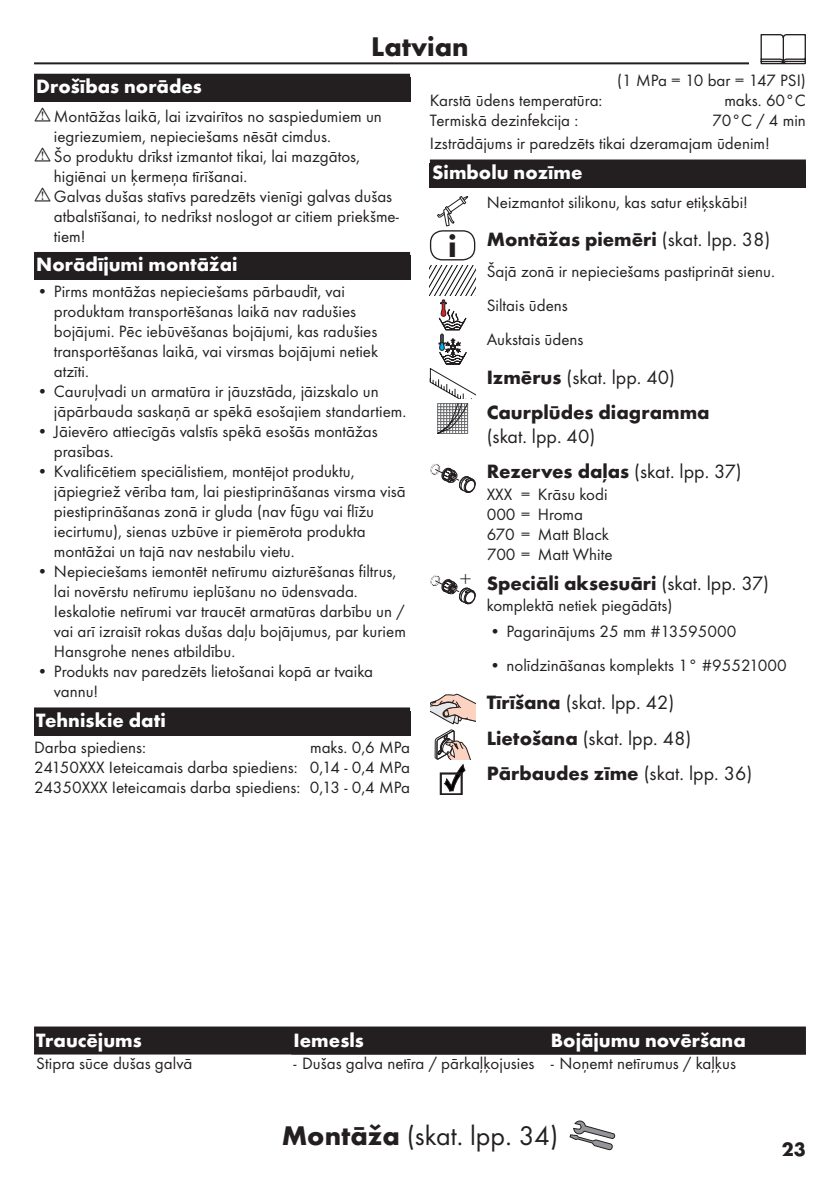
<style>
.page{position:relative;width:840px;height:1191px;background:#fff}
.page>*{position:absolute;margin:0;border:0;box-sizing:border-box;transform-origin:0 0}
.t1{font:700 32px "Futura TOT";color:#231f20}
.t2{font:28px "Futura TOT Boo";color:#231f20}
.t3{font:700 28px "Futura TOT";color:#231f20}
.t4{font:300 21.2px "Futura TOT";color:#231f20}
.t5{font:700 20px "Futura TOT";color:#231f20}
.t6{font:700 20px "Futura TOT";color:#fff}
.t7{font:20px/35.4px "Futura TOT Boo";color:#231f20}
.t8{font:17px/20px "Futura TOT Boo";color:#231f20}
.s1{font-family:"Futura TOT Boo";font-weight:400}
.s2{font-family:"Futura TOT";font-weight:700}
</style>
<div class="page">
<hr style="left:34px;top:62px;width:771px;height:2px;background:#231f20">
<div style="left:748px;top:34px;width:68px;height:34px;background:#fff"></div>
<svg style="left:760px;top:34px;width:45px;height:30px"></svg>
<svg style="left:569px;top:1120px;width:45px;height:30px"></svg>
<div style="left:34px;top:74px;width:376px;height:28px;background:#231f20"></div>
<div style="left:34px;top:252px;width:376px;height:28px;background:#231f20"></div>
<div style="left:34px;top:707px;width:376px;height:28px;background:#231f20"></div>
<div style="left:429px;top:163px;width:376px;height:25px;background:#231f20"></div>
<div style="left:429px;top:159px;width:376px;height:28px;background:#231f20"></div>
<svg style="left:437px;top:196px;width:31px;height:30px"></svg>
<div style="left:429px;top:230px;width:46px;height:30px;border:1px solid #231f20;border-radius:12px"></div>
<svg style="left:429px;top:265px;width:46px;height:169px"></svg>
<svg style="left:430px;top:463px;width:45px;height:30px"></svg>
<svg style="left:430px;top:574px;width:45px;height:30px"></svg>
<svg style="left:430px;top:694px;width:45px;height:101px"></svg>
<div style="left:34px;top:1026px;width:771px;height:26px;background:#231f20"></div>
<hr style="left:34px;top:1052px;width:771px;height:2px;background:#231f20">
<h2 class="t3" style="left:371px;top:29px;width:99px">Latvian</h2>
<p class="t6" style="left:36px;top:74px;width:167px">Drošības norādes</p>
<p class="t8" style="left:54px;top:106px;width:346px">Montāžas laikā, lai izvairītos no saspiedumiem un iegriezumiem, nepieciešams nēsāt cimdus.<br>Šo produktu drīkst izmantot tikai, lai mazgātos, higiēnai un ķermeņa tīrīšanai.<br>Galvas dušas statīvs paredzēts vienīgi galvas dušas atbalstīšanai, to nedrīkst noslogot ar citiem priekšme&shy;tiem!</p>
<p class="t6" style="left:36px;top:252px;width:202px">Norādījumi montāžai</p>
<p class="t8" style="left:54px;top:281px;width:326px;text-indent:-17px">• Pirms montāžas nepieciešams pārbaudīt, vai produktam transportēšanas laikā nav radušies bojājumi. Pēc iebūvēšanas bojājumi, kas radušies transportēšanas laikā, vai virsmas bojājumi netiek atzīti.</p>
<p class="t8" style="left:54px;top:381px;width:354px;text-indent:-17px">• Cauruļvadi un armatūra ir jāuzstāda, jāizskalo un jāpārbauda saskaņā ar spēkā esošajiem standartiem.</p>
<p class="t8" style="left:54px;top:421px;width:325px;text-indent:-17px">• Jāievēro attiecīgās valstīs spēkā esošās montāžas prasības.</p>
<p class="t8" style="left:54px;top:461px;width:353px;text-indent:-17px">• Kvalificētiem speciālistiem, montējot produktu, jāpiegriež vērība tam, lai piestiprināšanas virsma visā piestiprināšanas zonā ir gluda (nav fūgu vai flīžu iecirtumu), sienas uzbūve ir piemērota produkta montāžai un tajā nav nestabilu vietu.</p>
<p class="t8" style="left:54px;top:561px;width:353px;text-indent:-17px">• Nepieciešams iemontēt netīrumu aizturēšanas filtrus, lai novērstu netīrumu ieplūšanu no ūdensvada.<br>Ieskalotie netīrumi var traucēt armatūras darbību un / vai arī izraisīt rokas dušas daļu bojājumus, par kuriem Hansgrohe nenes atbildību.</p>
<p class="t8" style="left:54px;top:661px;width:320px;text-indent:-17px">• Produkts nav paredzēts lietošanai kopā ar tvaika vannu!</p>
<p class="t6" style="left:36px;top:708px;width:131px">Tehniskie dati</p>
<p class="t8" style="left:34px;top:737px;width:113px">Darba spiediens:</p>
<p class="t8" style="left:34px;top:737px;width:377px;text-align:justify;text-indent:276px">maks. 0,6 MPa 24150XXX Ieteicamais darba spiediens: 0,14 - 0,4 MPa 24350XXX Ieteicamais darba spiediens: 0,13 - 0,4 MPa</p>
<p class="t8" style="left:616px;top:71px;width:190px">(1 MPa = 10 bar = 147 PSI)</p>
<p class="t8" style="left:429px;top:91px;width:174px">Karstā ūdens temperatūra:</p>
<p class="t8" style="left:724px;top:91px;width:83px">maks. 60°C</p>
<p class="t8" style="left:429px;top:111px;width:150px">Termiskā dezinfekcija :</p>
<p class="t8" style="left:429px;top:109px;width:377px;line-height:22.8px;text-indent:282px">70°C / 4 min<br>Izstrādājums ir paredzēts tikai dzeramajam ūdenim!</p>
<p class="t6" style="left:432px;top:160px;width:152px">Simbolu nozīme</p>
<p class="t8" style="left:486px;top:192px;width:262px">Neizmantot silikonu, kas satur etiķskābi!</p>
<p class="t5" style="left:486px;top:227px;width:285px">Montāžas piemēri <span class="s1">(skat. lpp. 38)</span></p>
<p class="t8" style="left:486px;top:254px;width:290px;line-height:34.2px">Šajā zonā ir nepieciešams pastiprināt sienu.<br>Siltais ūdens<br>Aukstais ūdens</p>
<p class="t7" style="left:486px;top:359px;width:190px"><span class="s2">Izmērus</span> (skat. lpp. 40)</p>
<p class="t5" style="left:486px;top:400px;width:224px">Caurplūdes diagramma</p>
<p class="t7" style="left:486px;top:418px;width:110px">(skat. lpp. 40)</p>
<p class="t5" style="left:486px;top:459px;width:256px">Rezerves daļas <span class="s1">(skat. lpp. 37)</span></p>
<p class="t8" style="left:486px;top:484px;width:127px">XXX = Krāsu kodi<br>000 = Hroma<br>670 = Matt Black<br>700 = Matt White</p>
<p class="t5" style="left:486px;top:570px;width:283px">Speciāli aksesuāri <span class="s1">(skat. lpp. 37)</span></p>
<p class="t8" style="left:486px;top:595px;width:187px">komplektā netiek piegādāts)</p>
<p class="t8" style="left:489px;top:621px;width:248px">• Pagarinājums 25 mm #13595000</p>
<p class="t8" style="left:489px;top:655px;width:299px">• nolīdzināšanas komplekts 1° #95521000</p>
<p class="t7" style="left:486px;top:685px;width:206px"><span class="s2">Tīrīšana</span> (skat. lpp. 42)<br><span class="s2">Lietošana</span> (skat. lpp. 48)</p>
<p class="t5" style="left:486px;top:761px;width:267px">Pārbaudes zīme <span class="s1">(skat. lpp. 36)</span></p>
<h1 class="t1" style="left:448px;top:226px;width:10px">i</h1>
<p class="t4" style="left:459px;top:567px;width:13px">+</p>
<p class="t6" style="left:36px;top:1027px;width:107px">Traucējums</p>
<p class="t6" style="left:293px;top:1027px;width:72px">Iemesls</p>
<p class="t6" style="left:550px;top:1027px;width:196px">Bojājumu novēršana</p>
<p class="t8" style="left:36px;top:1053px;width:157px">Stipra sūce dušas galvā</p>
<p class="t8" style="left:293px;top:1053px;width:443px">- Dušas galva netīra / pārkaļķojusies - Noņemt netīrumus / kaļķus</p>
<h2 class="t2" style="left:281px;top:1119px;width:278px"><span class="s2">Montāža</span> (skat. lpp. 34)</h2>
<p class="t5" style="left:781px;top:1136px;width:25px">23</p>
</div>
